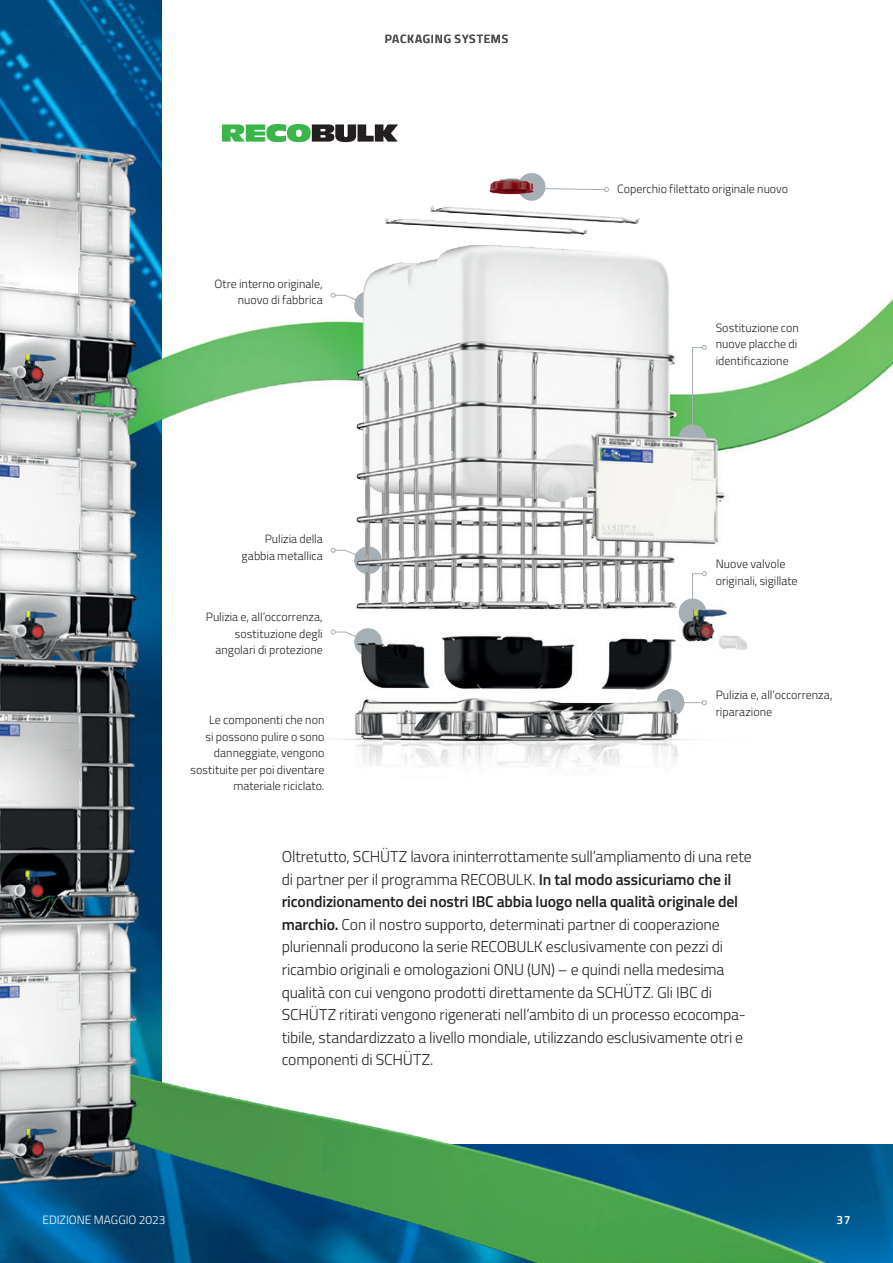
<style>
.page{position:relative;width:893px;height:1263px;background:#fff}
.page>*{position:absolute;margin:0;border:0;box-sizing:border-box;transform-origin:0 0}
.t1{font:300 15.75px/22.5px "Cairo";letter-spacing:-.01em;color:#231f20}
.t2{font:300 12px/16.5px "Cairo";color:#231f20;text-align:right}
.t3{font:300 12px "Cairo";color:#fff}
.t4{font:600 12px "Cairo";letter-spacing:.055em;color:#4b4c4d}
.t5{font:600 12px "Cairo";color:#fff}
.s1{font-weight:600}
</style>
<div class="page">
<img style="left:0;top:0;width:893px;height:1263px">
<img style="left:162px;top:0;width:731px;height:1144px">
<img style="left:282px;top:164px;width:491px;height:633px">
<svg style="left:222px;top:124px;width:176px;height:18px;background:#639168"></svg>
<p class="t4" style="left:385px;top:29px;width:125px">PACKAGING SYSTEMS</p>
<p class="t2" style="left:214px;top:276px;width:110px">Otre interno originale, nuovo di fabbrica</p>
<p class="t2" style="left:242px;top:531px;width:83px">Pulizia della gabbia metallica</p>
<p class="t2" style="left:206px;top:609px;width:118px">Pulizia e, all’occorrenza, sostituzione degli angolari di protezione</p>
<p class="t2" style="left:190px;top:712px;width:136px">Le componenti che non<br>si possono pulire o sono danneggiate, vengono sostituite per poi diventare materiale riciclato.</p>
<p class="t2" style="left:617px;top:180px;width:173px">Coperchio filettato originale nuovo</p>
<p class="t2" style="left:716px;top:319px;width:85px;text-align:left">Sostituzione con nuove placche di identificazione</p>
<p class="t2" style="left:716px;top:556px;width:83px;text-align:left">Nuove valvole originali, sigillate</p>
<p class="t2" style="left:716px;top:687px;width:118px;text-align:left">Pulizia e, all’occorrenza, riparazione</p>
<p class="t1" style="left:282px;top:846px;width:471px">Oltretutto, SCHÜTZ lavora ininterrottamente sull’ampliamento di una rete di partner per il programma RECOBULK. <span class="s1">In tal modo assicuriamo che il ricondizionamento dei nostri IBC abbia luogo nella qualità originale del marchio.</span> Con il nostro supporto, determinati partner di cooperazione pluriennali producono la serie RECOBULK esclusivamente con pezzi di ricambio originali e omologazioni ONU (UN) – e quindi nella medesima qualità con cui vengono prodotti direttamente da SCHÜTZ. Gli IBC di SCHÜTZ ritirati vengono rigenerati nell’ambito di un processo ecocompa&shy;tibile, standardizzato a livello mondiale, utilizzando esclusivamente otri e componenti di SCHÜTZ.</p>
<p class="t3" style="left:43px;top:1211px;width:124px">EDIZIONE MAGGIO 2023</p>
<p class="t5" style="left:837px;top:1211px;width:15px">37</p>
</div>
